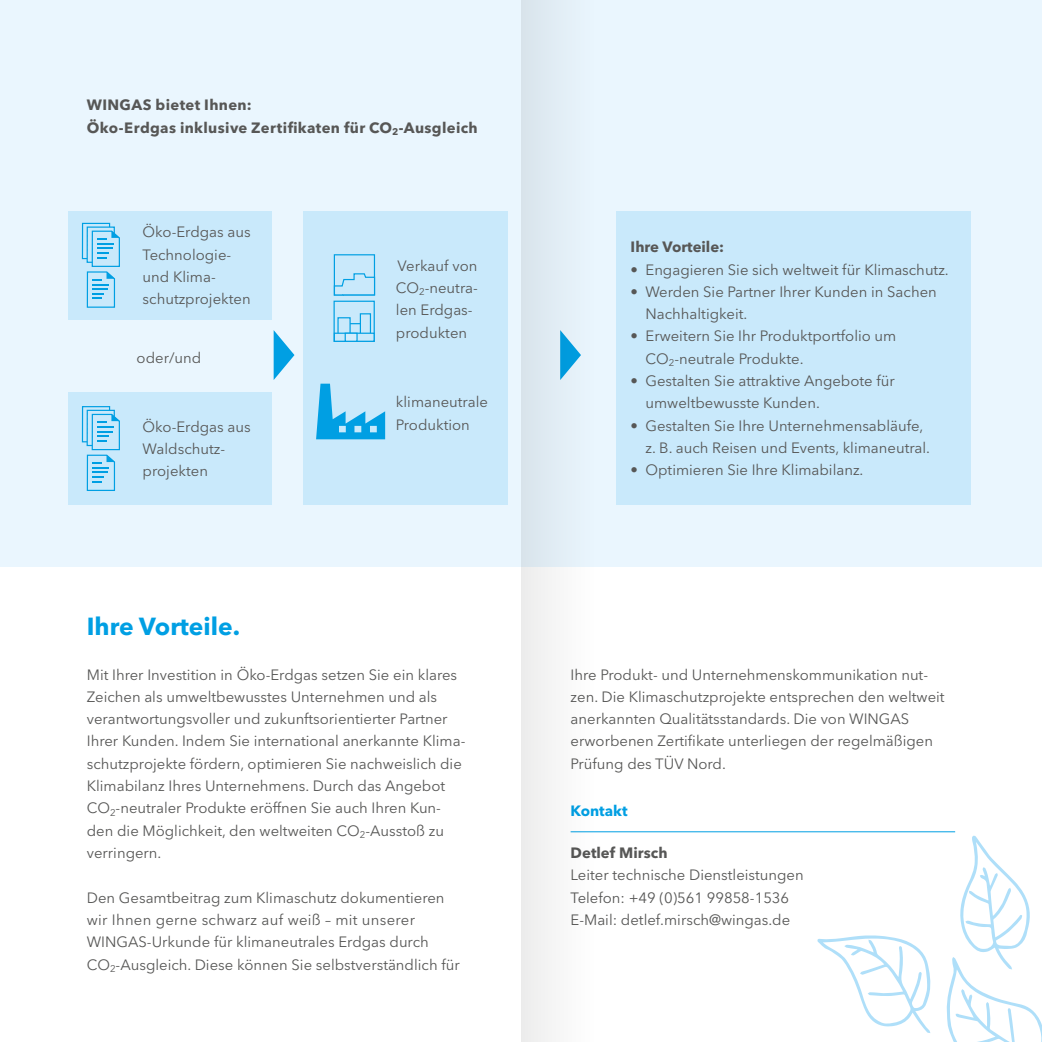
<style>
.page{position:relative;width:1042px;height:1042px;background:#fff}
.page>*{position:absolute;margin:0;border:0;box-sizing:border-box;transform-origin:0 0}
.t1{font:700 24.5px "Avenir Next LT Pro";color:#009fe3}
.t2{font:14.88px/22.4px "Avenir Next LT Pro";color:#575756}
.t3{font:700 14.88px/22.4px "Avenir Next LT Pro";letter-spacing:.02em;color:#575756}
.t4{font:700 14.88px "Avenir Next LT Pro";color:#575756}
.t5{font:700 14.88px "Avenir Next LT Pro";color:#009fe3}
</style>
<div class="page">
<div style="left:0;top:0;width:1042px;height:566px;background:#eaf6fe"></div>
<svg style="left:817px;top:836px;width:225px;height:206px"></svg>
<div style="left:68px;top:392px;width:204px;height:113px;background:#c9e9fb"></div>
<div style="left:68px;top:211px;width:204px;height:108px;background:#c9e9fb"></div>
<div style="left:303px;top:211px;width:204px;height:294px;background:#c9e9fb"></div>
<svg style="left:316px;top:384px;width:69px;height:55px"></svg>
<div style="left:334px;top:254px;width:41px;height:41px;background:#c9e9fb;border:1px solid #009fe3"></div>
<svg style="left:333px;top:273px;width:43px;height:23px"></svg>
<div style="left:333px;top:301px;width:42px;height:41px;background:#c9e9fb;border:1px solid #009fe3"></div>
<svg style="left:351px;top:323px;width:9px;height:10px"></svg>
<div style="left:337px;top:317px;width:14px;height:18px;background:#c9e9fb;border:1px solid #009fe3"></div>
<div style="left:360px;top:313px;width:11px;height:25px;background:#c9e9fb;border:1px solid #009fe3"></div>
<div style="left:334px;top:333px;width:41px;height:9px;background:#c9e9fb;border:1px solid #009fe3"></div>
<div style="left:345px;top:333px;width:13px;height:9px;background:#d4edfc;border:1px solid #009fe3"></div>
<div style="left:616px;top:211px;width:354px;height:294px;background:#c9e9fb"></div>
<svg style="left:274px;top:330px;width:20px;height:50px"></svg>
<svg style="left:81px;top:406px;width:39px;height:85px"></svg>
<svg style="left:81px;top:222px;width:39px;height:86px"></svg>
<hr style="left:570px;top:831px;width:385px;height:1px;background:#009fe3">
<div style="left:521px;top:0;width:88px;height:1042px;background:linear-gradient(to right,#e1e8ec,#f4fcff)"></div>
<p class="t3" style="left:87px;top:94px;width:392px">WINGAS bietet Ihnen:<br>Öko-Erdgas inklusive Zertifikaten für CO<sub>2</sub>-Ausgleich</p>
<p class="t2" style="left:143px;top:221px;width:110px">Öko-Erdgas aus<br>Technologie&shy;und Klima&shy;schutzprojekten</p>
<p class="t2" style="left:137px;top:346px;width:66px">oder/und</p>
<p class="t2" style="left:143px;top:415px;width:110px">Öko-Erdgas aus<br>Waldschutz&shy;projekten</p>
<p class="t2" style="left:396px;top:254px;width:83px">Verkauf von<br>CO<sub>2</sub>-neutra&shy;len Erdgas&shy;produkten</p>
<p class="t2" style="left:396px;top:391px;width:94px">klimaneutrale<br>Produktion</p>
<h1 class="t1" style="left:87px;top:611px;width:155px">Ihre Vorteile.</h1>
<p class="t2" style="left:87px;top:663px;width:380px">Mit Ihrer Investition in Öko-Erdgas setzen Sie ein klares Zeichen als umweltbewusstes Unternehmen und als verantwortungsvoller und zukunftsorientierter Partner Ihrer Kunden. Indem Sie international anerkannte Klima&shy;schutzprojekte fördern, optimieren Sie nachweislich die Klimabilanz Ihres Unternehmens. Durch das Angebot CO<sub>2</sub>-neutraler Produkte eröffnen Sie auch Ihren Kun&shy;den die Möglichkeit, den weltweiten CO<sub>2</sub>-Ausstoß zu verringern.</p>
<p class="t2" style="left:87px;top:886px;width:374px">Den Gesamtbeitrag zum Klimaschutz dokumentieren wir Ihnen gerne schwarz auf weiß – mit unserer WINGAS-Urkunde für klimaneutrales Erdgas durch CO<sub>2</sub>-Ausgleich. Diese können Sie selbstverständlich für</p>
<p class="t4" style="left:630px;top:238px;width:95px">Ihre Vorteile:</p>
<p class="t2" style="left:630px;top:258px;width:320px">• Engagieren Sie sich weltweit für Klimaschutz.</p>
<p class="t2" style="left:645px;top:280px;width:293px;text-indent:-15px">• Werden Sie Partner Ihrer Kunden in Sachen<br>Nachhaltigkeit.</p>
<p class="t2" style="left:645px;top:325px;width:252px;text-indent:-15px">• Erweitern Sie Ihr Produktportfolio um<br>CO<sub>2</sub>-neutrale Produkte.</p>
<p class="t2" style="left:645px;top:370px;width:251px;text-indent:-15px">• Gestalten Sie attraktive Angebote für umweltbewusste Kunden.</p>
<p class="t2" style="left:645px;top:414px;width:286px;text-indent:-15px">• Gestalten Sie Ihre Unternehmensabläufe, z. B. auch Reisen und Events, klimaneutral.</p>
<p class="t2" style="left:631px;top:459px;width:234px">• Optimieren Sie Ihre Klimabilanz.</p>
<p class="t2" style="left:570px;top:663px;width:375px">Ihre Produkt- und Unternehmenskommunikation nut&shy;zen. Die Klimaschutzprojekte entsprechen den weltweit anerkannten Qualitätsstandards. Die von WINGAS erworbenen Zertifikate unterliegen der regelmäßigen Prüfung des TÜV Nord.</p>
<p class="t5" style="left:570px;top:801px;width:59px">Kontakt</p>
<p class="t4" style="left:570px;top:843px;width:98px">Detlef Mirsch</p>
<p class="t2" style="left:570px;top:864px;width:235px">Leiter technische Dienstleistungen<br>Telefon: +49 (0)561 99858-1536<br>E-Mail: detlef.mirsch@wingas.de</p>
</div>
